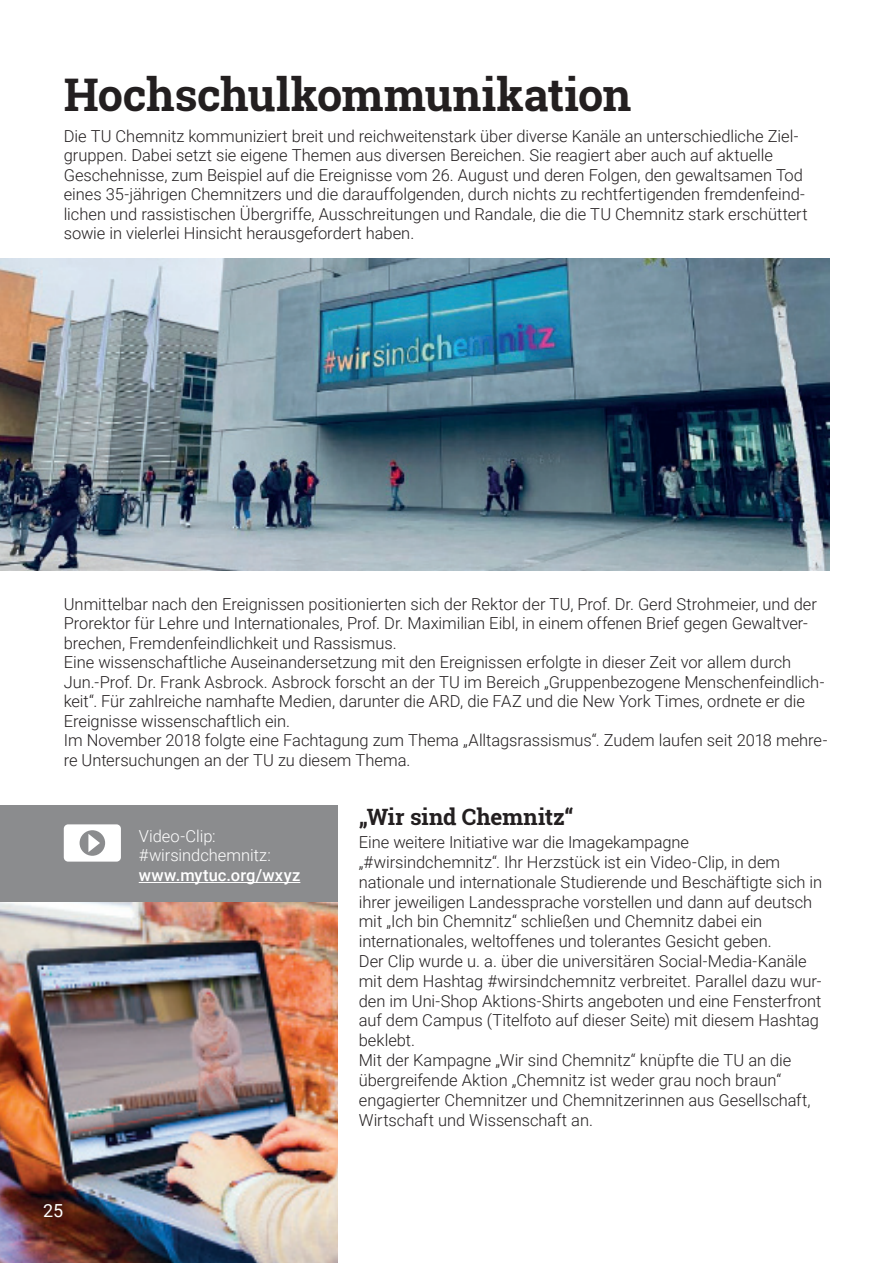
<style>
.page{position:relative;width:893px;height:1263px;background:#fff}
.page>*{position:absolute;margin:0;border:0;box-sizing:border-box;transform-origin:0 0}
.t1{font:700 45px "Roboto Slab";letter-spacing:-.01em;color:#231f20}
.t2{font:700 22.5px "Roboto Slab";letter-spacing:-.005em;color:#231f20}
.t3{font:18px "Roboto";color:#fff}
.page{font:300 16.5px/19.8px "Roboto";letter-spacing:-.005em;color:#231f20}
.t4{font:300 16.5px/19.8px "Roboto";color:#fff}
.s1{font-weight:500}
</style>
<div class="page">
<img style="left:0;top:259px;width:829px;height:312px">
<div style="left:0;top:805px;width:338px;height:97px;background:#8b8c8e"></div>
<svg style="left:64px;top:824px;width:57px;height:38px"></svg>
<img style="left:0;top:902px;width:338px;height:361px">
<hr style="left:139px;top:882px;width:161px;height:1px;background:#fff">
<h1 class="t1" style="left:64px;top:64px;width:569px">Hochschulkommunikation</h1>
<p class="page" style="left:64px;top:126px;width:745px">Die TU Chemnitz kommuniziert breit und reichweitenstark über diverse Kanäle an unterschiedliche Ziel&shy;gruppen. Dabei setzt sie eigene Themen aus diversen Bereichen. Sie reagiert aber auch auf aktuelle Geschehnisse, zum Beispiel auf die Ereignisse vom 26. August und deren Folgen, den gewaltsamen Tod eines 35-jährigen Chemnitzers und die darauffolgenden, durch nichts zu rechtfertigenden fremdenfeind&shy;lichen und rassistischen Übergriffe, Ausschreitungen und Randale, die die TU Chemnitz stark erschüttert sowie in vielerlei Hinsicht herausgefordert haben.</p>
<p class="page" style="left:64px;top:594px;width:765px">Unmittelbar nach den Ereignissen positionierten sich der Rektor der TU, Prof. Dr. Gerd Strohmeier, und der Prorektor für Lehre und Internationales, Prof. Dr. Maximilian Eibl, in einem offenen Brief gegen Gewaltver&shy;brechen, Fremdenfeindlichkeit und Rassismus.<br>Eine wissenschaftliche Auseinandersetzung mit den Ereignissen erfolgte in dieser Zeit vor allem durch Jun.-Prof. Dr. Frank Asbrock. Asbrock forscht an der TU im Bereich „Gruppenbezogene Menschenfeindlich&shy;keit“. Für zahlreiche namhafte Medien, darunter die ARD, die FAZ und die New York Times, ordnete er die Ereignisse wissenschaftlich ein.<br>Im November 2018 folgte eine Fachtagung zum Thema „Alltagsrassismus“. Zudem laufen seit 2018 mehre&shy;re Untersuchungen an der TU zu diesem Thema.</p>
<h2 class="t2" style="left:359px;top:801px;width:216px">„Wir sind Chemnitz“</h2>
<p class="page" style="left:359px;top:832px;width:465px">Eine weitere Initiative war die Imagekampagne „#wirsindchemnitz“. Ihr Herzstück ist ein Video-Clip, in dem nationale und internationale Studierende und Beschäftigte sich in ihrer jeweiligen Landessprache vorstellen und dann auf deutsch mit „Ich bin Chemnitz“ schließen und Chemnitz dabei ein internationales, weltoffenes und tolerantes Gesicht geben.<br>Der Clip wurde u. a. über die universitären Social-Media-Kanäle mit dem Hashtag #wirsindchemnitz verbreitet. Parallel dazu wur&shy;den im Uni-Shop Aktions-Shirts angeboten und eine Fensterfront auf dem Campus (Titelfoto auf dieser Seite) mit diesem Hashtag beklebt.<br>Mit der Kampagne „Wir sind Chemnitz“ knüpfte die TU an die übergreifende Aktion „Chemnitz ist weder grau noch braun“ engagierter Chemnitzer und Chemnitzerinnen aus Gesellschaft, Wirtschaft und Wissenschaft an.</p>
<p class="t4" style="left:139px;top:825px;width:163px">Video-Clip: #wirsindchemnitz: <span class="s1">www.mytuc.org/wxyz</span></p>
<p class="t3" style="left:43px;top:1198px;width:22px">25</p>
</div>
